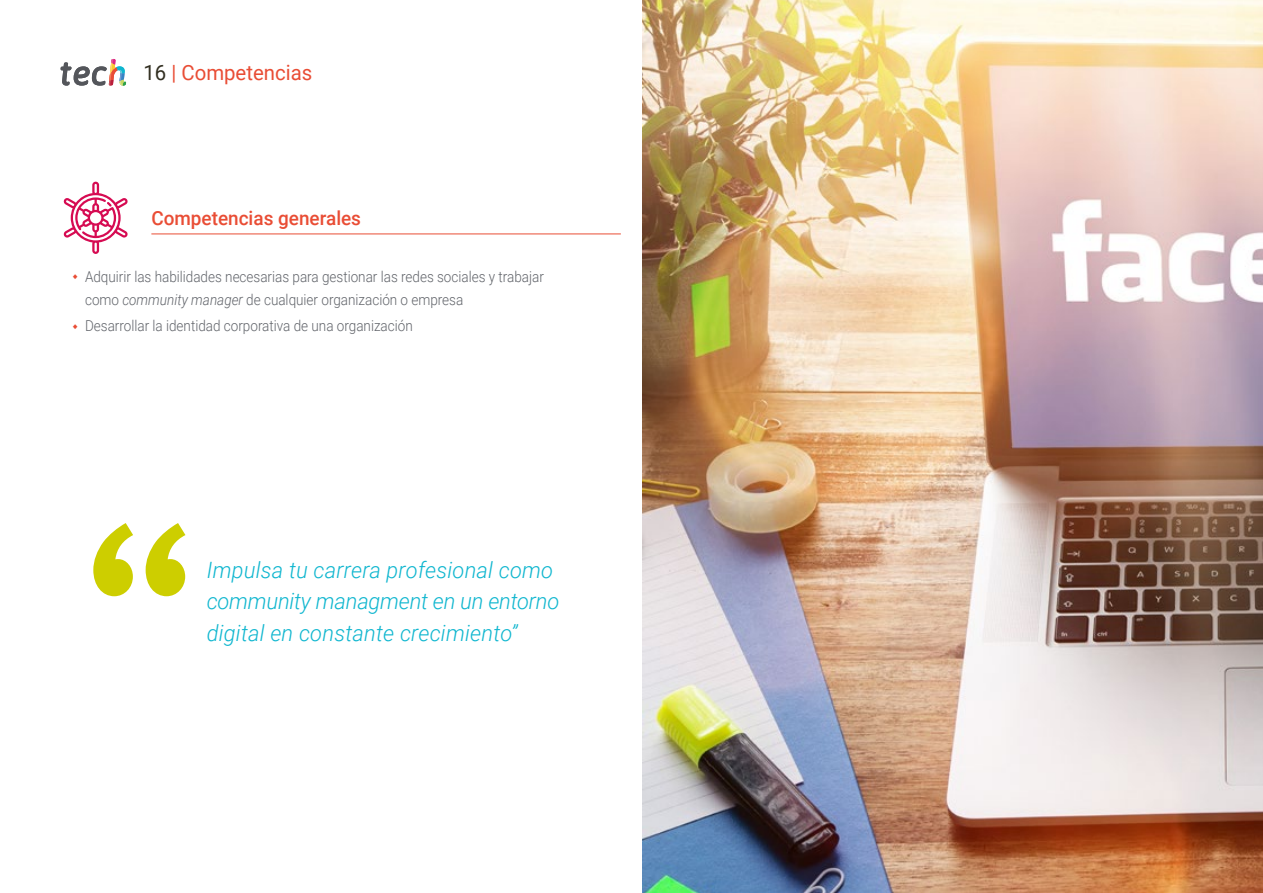
<style>
.page{position:relative;width:1263px;height:893px;background:#fff}
.page>*{position:absolute;margin:0;border:0;box-sizing:border-box;transform-origin:0 0}
.t1{font:italic 300 22.5px/31.5px "Roboto";letter-spacing:.01em;color:#0fb6cf}
.t2{font:21px "Roboto";color:#e94d35}
.t3{font:500 19.5px "Roboto";color:#e94d35}
.t4{font:300 15px/22.5px "Roboto";color:#61646a;scale:.9 1}
.s1{color:#312e20}
.s2{font-style:italic}
</style>
<div class="page">
<hr style="left:151px;top:234px;width:470px;height:1px;background:#e94d35">
<svg style="left:63px;top:182px;width:65px;height:72px"></svg>
<img style="left:642px;top:0;width:621px;height:893px">
<svg style="left:93px;top:523px;width:92px;height:73px"></svg>
<svg style="left:61px;top:59px;width:65px;height:27px"></svg>
<h2 class="t2" style="left:144px;top:57px;width:170px"><span class="s1">16</span> | Competencias</h2>
<h3 class="t3" style="left:151px;top:205px;width:211px">Competencias generales</h3>
<p class="t4" style="left:85px;top:265px;width:511px">Adquirir las habilidades necesarias para gestionar las redes sociales y trabajar como <span class="s2">community manager</span> de cualquier organización o empresa</p>
<p class="t4" style="left:85px;top:314px;width:366px">Desarrollar la identidad corporativa de una organización</p>
<h1 class="t1" style="left:207px;top:553px;width:354px">Impulsa tu carrera profesional como community managment en un entorno digital en constante crecimiento”</h1>
</div>
